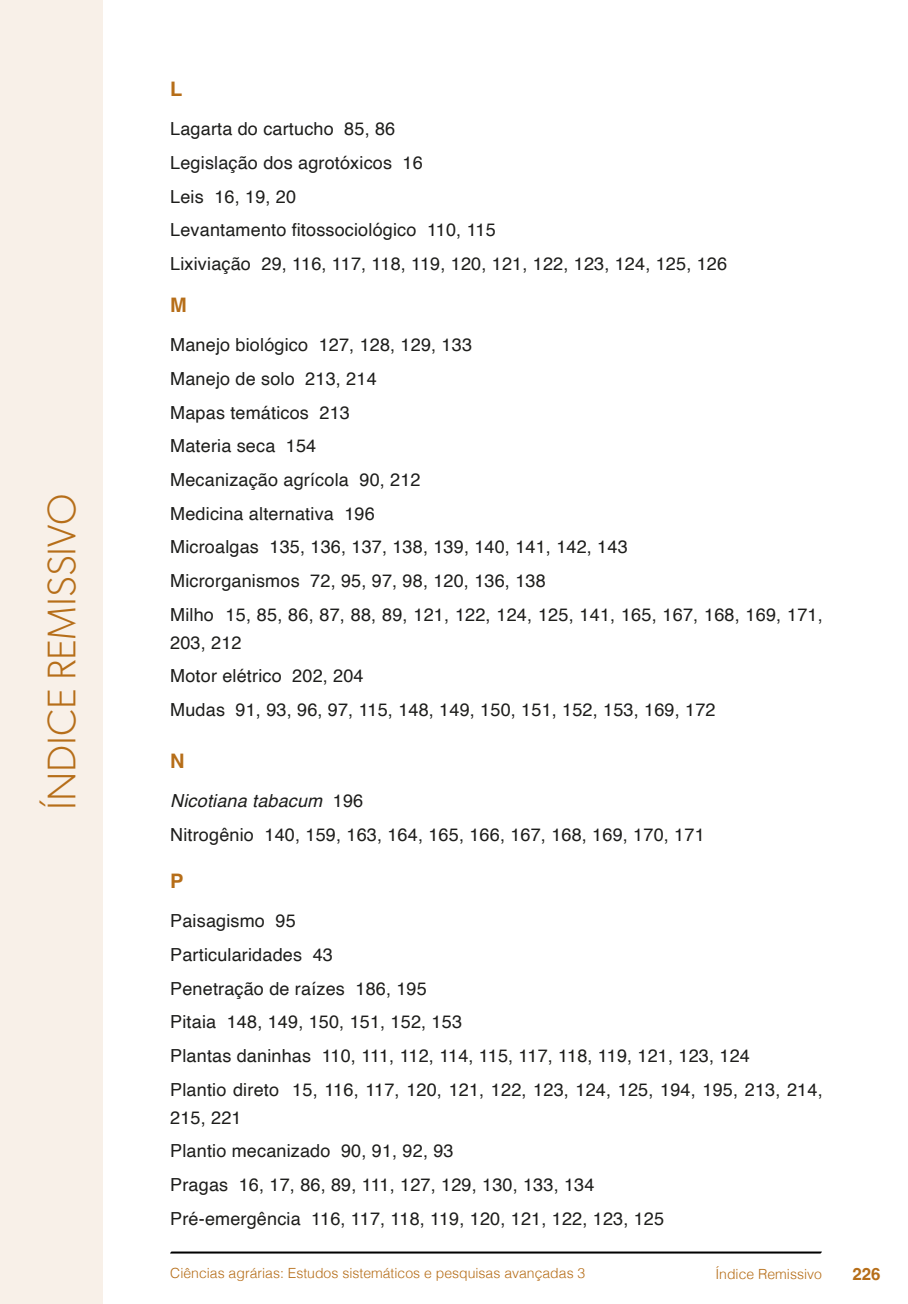
<style>
.page{position:relative;width:908px;height:1304px;background:#fff}
.page>*{position:absolute;margin:0;border:0;box-sizing:border-box;transform-origin:0 0}
.t1{font:300 40px "Gibson";color:#b66e19}
.t2{font:700 20px "Helvetica";color:#b66e19}
.t3{font:18px/33.6px "Helvetica";letter-spacing:.01em;color:#1d1d1b}
.t4{font:700 16.8px "Helvetica";color:#b66e19}
.t5{font:300 14px "Helvetica";color:#b66e19}
.s1{font-style:italic}
</style>
<div class="page">
<svg style="left:170px;top:1251px;width:651px;height:3px;background:#515151"></svg>
<div style="left:0;top:0;width:103px;height:1304px;background:#f8f0e8"></div>
<h1 class="t1" style="left:37px;top:810px;width:317px;rotate:-90deg">ÍNDICE REMISSIVO</h1>
<p class="t2" style="left:170px;top:77px;width:14px">L</p>
<p class="t3" style="left:170px;top:113px;width:558px">Lagarta do cartucho 85, 86<br>Legislação dos agrotóxicos 16<br>Leis 16, 19, 20<br>Levantamento fitossociológico 110, 115<br>Lixiviação 29, 116, 117, 118, 119, 120, 121, 122, 123, 124, 125, 126</p>
<p class="t2" style="left:170px;top:293px;width:18px">M</p>
<p class="t3" style="left:170px;top:329px;width:653px">Manejo biológico 127, 128, 129, 133<br>Manejo de solo 213, 214<br>Mapas temáticos 213<br>Materia seca 154<br>Mecanização agrícola 90, 212<br>Medicina alternativa 196<br>Microalgas 135, 136, 137, 138, 139, 140, 141, 142, 143<br>Microrganismos 72, 95, 97, 98, 120, 136, 138<br>Milho 15, 85, 86, 87, 88, 89, 121, 122, 124, 125, 141, 165, 167, 168, 169, 171,</p>
<p class="t3" style="left:170px;top:626px;width:546px">203, 212<br>Motor elétrico 202, 204<br>Mudas 91, 93, 96, 97, 115, 148, 149, 150, 151, 152, 153, 169, 172</p>
<p class="t2" style="left:170px;top:749px;width:16px">N</p>
<p class="t3" style="left:170px;top:785px;width:535px"><span class="s1">Nicotiana tabacum</span> 196<br>Nitrogênio 140, 159, 163, 164, 165, 166, 167, 168, 169, 170, 171</p>
<p class="t2" style="left:170px;top:869px;width:15px">P</p>
<p class="t3" style="left:170px;top:905px;width:653px">Paisagismo 95<br>Particularidades 43<br>Penetração de raízes 186, 195<br>Pitaia 148, 149, 150, 151, 152, 153<br>Plantas daninhas 110, 111, 112, 114, 115, 117, 118, 119, 121, 123, 124<br>Plantio direto 15, 116, 117, 120, 121, 122, 123, 124, 125, 194, 195, 213, 214,</p>
<p class="t3" style="left:170px;top:1101px;width:495px">215, 221<br>Plantio mecanizado 90, 91, 92, 93<br>Pragas 16, 17, 86, 89, 111, 127, 129, 130, 133, 134<br>Pré-emergência 116, 117, 118, 119, 120, 121, 122, 123, 125</p>
<p class="t5" style="left:170px;top:1261px;width:416px">Ciências agrárias: Estudos sistemáticos e pesquisas avançadas 3</p>
<p class="t5" style="left:715px;top:1262px;width:108px">Índice Remissivo</p>
<p class="t4" style="left:851px;top:1264px;width:30px">226</p>
</div>
